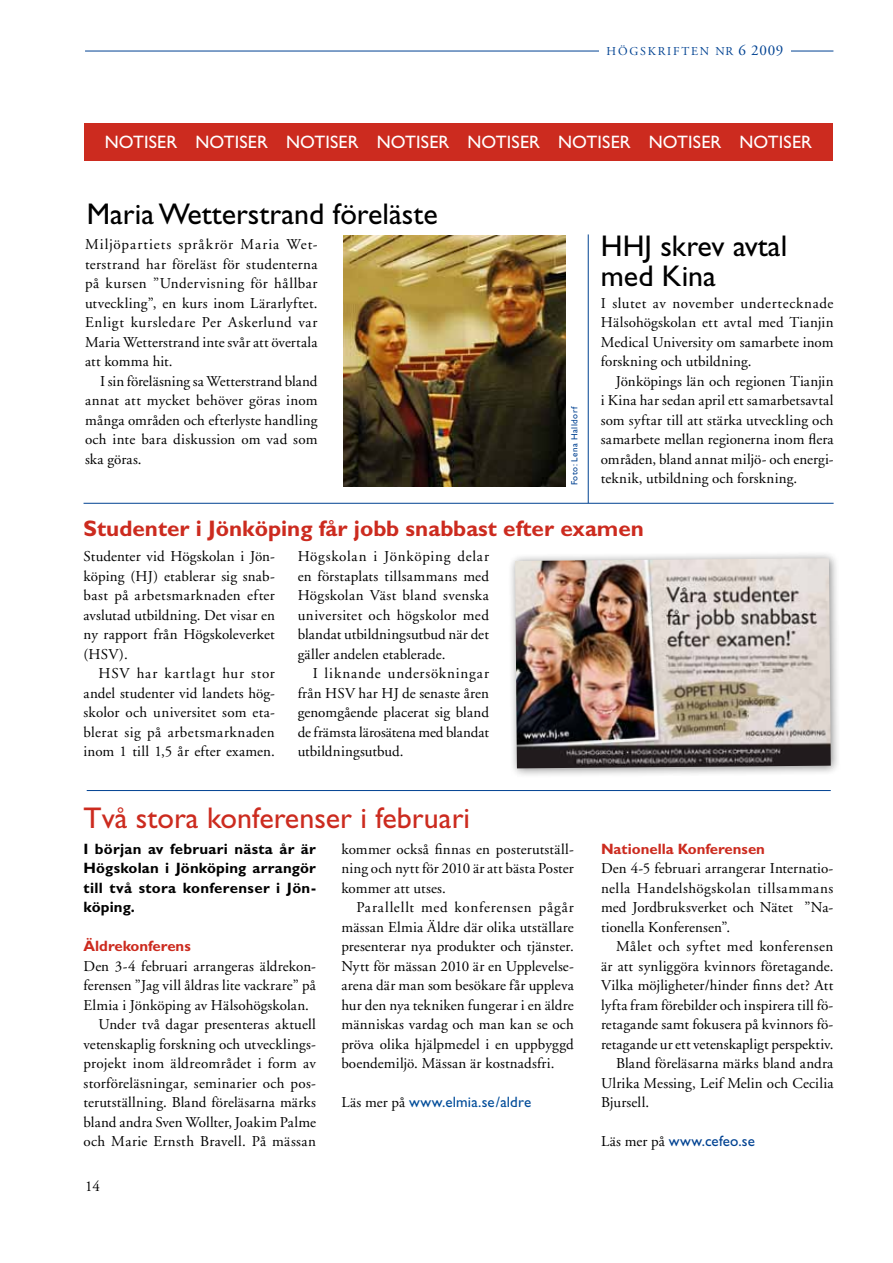
<style>
.page{position:relative;width:893px;height:1263px;background:#fff}
.page>*{position:absolute;margin:0;border:0;box-sizing:border-box;transform-origin:0 0}
.t1{font:30px/30px "Gill Sans";color:#000}
.t2{font:30px "Gill Sans";color:#cc2b1f}
.t3{font:700 22.5px "Gill Sans";color:#cc2b1f}
.t4{font:18px "Gill Sans";letter-spacing:.01em;color:#fff}
.t5{font:15px/19.5px "Adobe Garamond";letter-spacing:.01em;color:#000;text-align:justify}
.t6{font:700 15px/19.5px "Gill Sans";letter-spacing:.02em;color:#000;text-align:justify}
.t7{font:700 15px "Gill Sans";color:#cc2b1f}
.t8{font:15px "Adobe Garamond";letter-spacing:.03em;color:#000}
.t9{font:15px "Gill Sans";letter-spacing:.005em;color:#004c99}
.t10{font:15px "Gill Sans";letter-spacing:.015em;color:#004292}
.t11{font:12px "Adobe Garamond";letter-spacing:.15em;color:#004292}
.t12{font:9px "Gill Sans";letter-spacing:.05em;color:#004292}
.s1{font-size:15px}
.s2{font-family:"Adobe Garamond";color:#000}
</style>
<div class="page">
<hr style="left:85px;top:51px;width:748px;height:1px;background:#004292">
<div style="left:599px;top:44px;width:192px;height:20px;background:#fff"></div>
<div style="left:84px;top:123px;width:749px;height:38px;background:#cc2b1f"></div>
<img style="left:343px;top:236px;width:223px;height:251px">
<hr style="left:588px;top:234px;width:1px;height:269px;background:#004292">
<hr style="left:84px;top:503px;width:750px;height:1px;background:#004292">
<div style="left:507px;top:550px;width:333px;height:228px;background:#000;opacity:.46"></div>
<img style="left:515px;top:558px;width:316px;height:210px">
<hr style="left:87px;top:790px;width:744px;height:1px;background:#004292">
<p class="t11" style="left:607px;top:44px;width:178px">HÖGSKRIFTEN NR <span class="s1">6 2009</span></p>
<p class="t4" style="left:105px;top:131px;width:698px">NOTISER NOTISER NOTISER NOTISER NOTISER NOTISER NOTISER NOTISER</p>
<h1 class="t1" style="left:87px;top:199px;width:353px">Maria Wetterstrand föreläste</h1>
<p class="t5" style="left:85px;top:235px;width:234px">Miljöpartiets språkrör Maria Wet&shy;terstrand har föreläst för studenterna på kursen ”Undervisning för hållbar utveckling”, en kurs inom Lärarlyftet.<br>Enligt kursledare Per Askerlund var Maria Wetterstrand inte svår att övertala att komma hit.</p>
<p class="t5" style="left:85px;top:371px;width:234px;text-indent:15px">I sin föreläsning sa Wetterstrand bland annat att mycket behöver göras inom många områden och efterlyste handling och inte bara diskussion om vad som ska göras.</p>
<p class="t12" style="left:569px;top:485px;width:80px;rotate:-90deg">Foto: Lena Halldorf</p>
<h1 class="t1" style="left:601px;top:231px;width:188px">HHJ skrev avtal med Kina</h1>
<p class="t5" style="left:601px;top:293px;width:234px">I slutet av november undertecknade Hälsohögskolan ett avtal med Tianjin Medical University om samarbete inom forskning och utbildning.</p>
<p class="t5" style="left:601px;top:371px;width:234px;text-indent:15px">Jönköpings län och regionen Tianjin i Kina har sedan april ett samarbetsavtal som syftar till att stärka utveckling och samarbete mellan regionerna inom flera områden, bland annat miljö- och energi&shy;teknik, utbildning och forskning.</p>
<h2 class="t3" style="left:84px;top:515px;width:562px">Studenter i Jönköping får jobb snabbast efter examen</h2>
<p class="t5" style="left:84px;top:547px;width:193px">Studenter vid Högskolan i Jön&shy;köping (HJ) etablerar sig snab&shy;bast på arbetsmarknaden efter avslutad utbildning. Det visar en ny rapport från Högskoleverket (HSV).</p>
<p class="t5" style="left:84px;top:664px;width:193px;text-indent:15px">HSV har kartlagt hur stor andel studenter vid landets hög&shy;skolor och universitet som eta&shy;blerat sig på arbetsmarknaden inom 1 till 1,5 år efter examen.</p>
<p class="t5" style="left:298px;top:547px;width:193px">Högskolan i Jönköping delar en förstaplats tillsammans med Högskolan Väst bland svenska universitet och högskolor med blandat utbildningsutbud när det gäller andelen etablerade.</p>
<p class="t5" style="left:298px;top:664px;width:193px;text-indent:15px">I liknande undersökningar från HSV har HJ de senaste åren genomgående placerat sig bland de främsta lärosätena med blandat utbildningsutbud.</p>
<h1 class="t2" style="left:84px;top:800px;width:388px">Två stora konferenser i februari</h1>
<p class="t6" style="left:84px;top:839px;width:234px">I början av februari nästa år är Högskolan i Jönköping arrangör till två stora konferenser i Jön&shy;köping.</p>
<p class="t7" style="left:84px;top:937px;width:109px">Äldrekonferens</p>
<p class="t5" style="left:84px;top:956px;width:234px">Den 3-4 februari arrangeras äldrekon-</p>
<p class="t5" style="left:84px;top:976px;width:234px">ferensen ”Jag vill åldras lite vackrare” på</p>
<p class="t5" style="left:84px;top:995px;width:227px">Elmia i Jönköping av Hälsohögskolan.</p>
<p class="t5" style="left:99px;top:1015px;width:219px">Under två dagar presenteras aktuell</p>
<p class="t5" style="left:84px;top:1034px;width:234px">vetenskaplig forskning och utvecklings-</p>
<p class="t5" style="left:84px;top:1054px;width:234px">projekt inom äldreområdet i form av</p>
<p class="t5" style="left:84px;top:1073px;width:234px">storföreläsningar, seminarier och pos-</p>
<p class="t5" style="left:84px;top:1093px;width:234px">terutställning. Bland föreläsarna märks</p>
<p class="t5" style="left:84px;top:1112px;width:234px">bland andra Sven Wollter, Joakim Palme</p>
<p class="t5" style="left:84px;top:1132px;width:234px">och Marie Ernsth Bravell. På mässan</p>
<p class="t5" style="left:341px;top:839px;width:234px">kommer också finnas en posterutställ&shy;ning och nytt för 2010 är att bästa Poster kommer att utses.</p>
<p class="t5" style="left:341px;top:898px;width:234px;text-indent:15px">Parallellt med konferensen pågår mässan Elmia Äldre där olika utställare presenterar nya produkter och tjänster.<br>Nytt för mässan 2010 är en Upplevelse&shy;arena där man som besökare får uppleva hur den nya tekniken fungerar i en äldre människas vardag och man kan se och pröva olika hjälpmedel i en uppbyggd boendemiljö. Mässan är kostnadsfri.</p>
<p class="t9" style="left:341px;top:1093px;width:191px"><span class="s2">Läs mer på</span> www.elmia.se/aldre</p>
<p class="t5" style="left:85px;top:1177px;width:16px">14</p>
<p class="t7" style="left:601px;top:840px;width:166px">Nationella Konferensen</p>
<p class="t5" style="left:601px;top:859px;width:234px">Den 4-5 februari arrangerar Internatio&shy;nella Handelshögskolan tillsammans med Jordbruksverket och Nätet ”Na&shy;tionella Konferensen”.</p>
<p class="t8" style="left:616px;top:938px;width:219px">Målet och syftet med konferensen</p>
<p class="t5" style="left:601px;top:956px;width:234px">är att synliggöra kvinnors företagande.</p>
<p class="t5" style="left:601px;top:976px;width:234px">Vilka möjligheter/hinder finns det? Att</p>
<p class="t5" style="left:601px;top:995px;width:234px">lyfta fram förebilder och inspirera till fö-</p>
<p class="t5" style="left:601px;top:1015px;width:234px">retagande samt fokusera på kvinnors fö-</p>
<p class="t5" style="left:601px;top:1034px;width:234px">retagande ur ett vetenskapligt perspektiv.</p>
<p class="t5" style="left:616px;top:1054px;width:219px">Bland föreläsarna märks bland andra</p>
<p class="t5" style="left:601px;top:1073px;width:234px">Ulrika Messing, Leif Melin och Cecilia</p>
<p class="t5" style="left:601px;top:1093px;width:50px">Bjursell.</p>
<p class="t10" style="left:601px;top:1132px;width:155px"><span class="s2">Läs mer på</span> www.cefeo.se</p>
</div>
